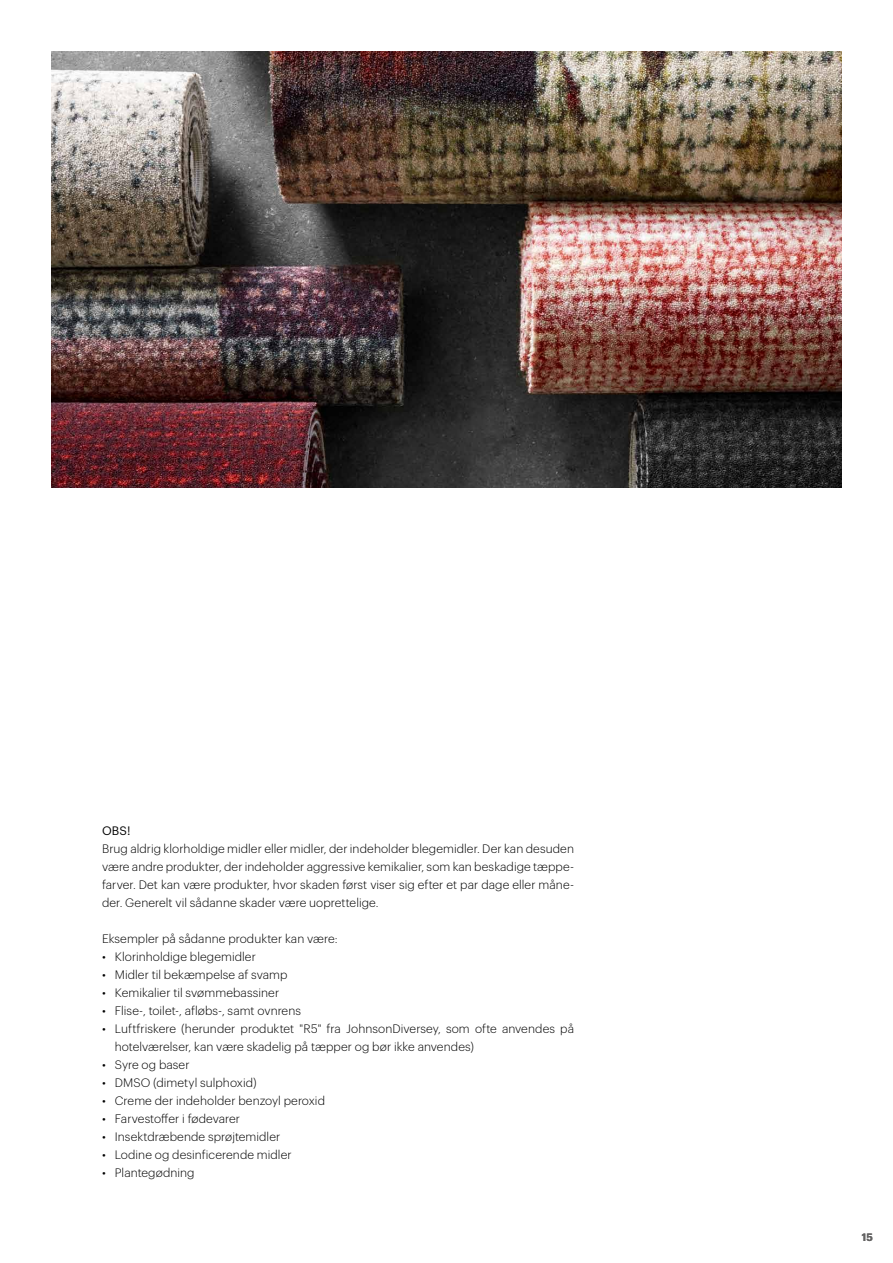
<style>
.page{position:relative;width:893px;height:1263px;background:#fff}
.page>*{position:absolute;margin:0;border:0;box-sizing:border-box;transform-origin:0 0}
.t1{font:300 12px/18px "Graphik";letter-spacing:.01em;color:#000;text-align:justify}
.t2{font:12px "Graphik";color:#000}
.t3{font:600 10.5px "Graphik";color:#646363}
</style>
<div class="page">
<img style="left:51px;top:51px;width:791px;height:436px">
<p class="t2" style="left:102px;top:821px;width:30px">OBS!</p>
<p class="t1" style="left:102px;top:839px;width:473px">Brug aldrig klorholdige midler eller midler, der indeholder blegemidler. Der kan desuden være andre produkter, der indeholder aggressive kemikalier, som kan beskadige tæppe&shy;farver. Det kan være produkter, hvor skaden først viser sig efter et par dage eller måne&shy;der. Generelt vil sådanne skader være uoprettelige.</p>
<p class="t1" style="left:102px;top:929px;width:237px">Eksempler på sådanne produkter kan være:</p>
<p class="t1" style="left:102px;top:947px;width:155px">• Klorinholdige blegemidler</p>
<p class="t1" style="left:102px;top:965px;width:187px">• Midler til bekæmpelse af svamp</p>
<p class="t1" style="left:102px;top:983px;width:179px">• Kemikalier til svømmebassiner</p>
<p class="t1" style="left:102px;top:1001px;width:201px">• Flise-, toilet-, afløbs-, samt ovnrens</p>
<p class="t1" style="left:115px;top:1019px;width:461px;text-indent:-13px">• Luftfriskere (herunder produktet "R5" fra JohnsonDiversey, som ofte anvendes på hotelværelser, kan være skadelig på tæpper og bør ikke anvendes)</p>
<p class="t1" style="left:102px;top:1055px;width:89px">• Syre og baser</p>
<p class="t1" style="left:102px;top:1073px;width:156px">• DMSO (dimetyl sulphoxid)</p>
<p class="t1" style="left:102px;top:1091px;width:224px">• Creme der indeholder benzoyl peroxid</p>
<p class="t1" style="left:102px;top:1109px;width:140px">• Farvestoffer i fødevarer</p>
<p class="t1" style="left:102px;top:1127px;width:180px">• Insektdræbende sprøjtemidler</p>
<p class="t1" style="left:102px;top:1145px;width:191px">• Lodine og desinficerende midler</p>
<p class="t1" style="left:102px;top:1163px;width:94px">• Plantegødning</p>
<p class="t3" style="left:862px;top:1229px;width:13px">15</p>
</div>
